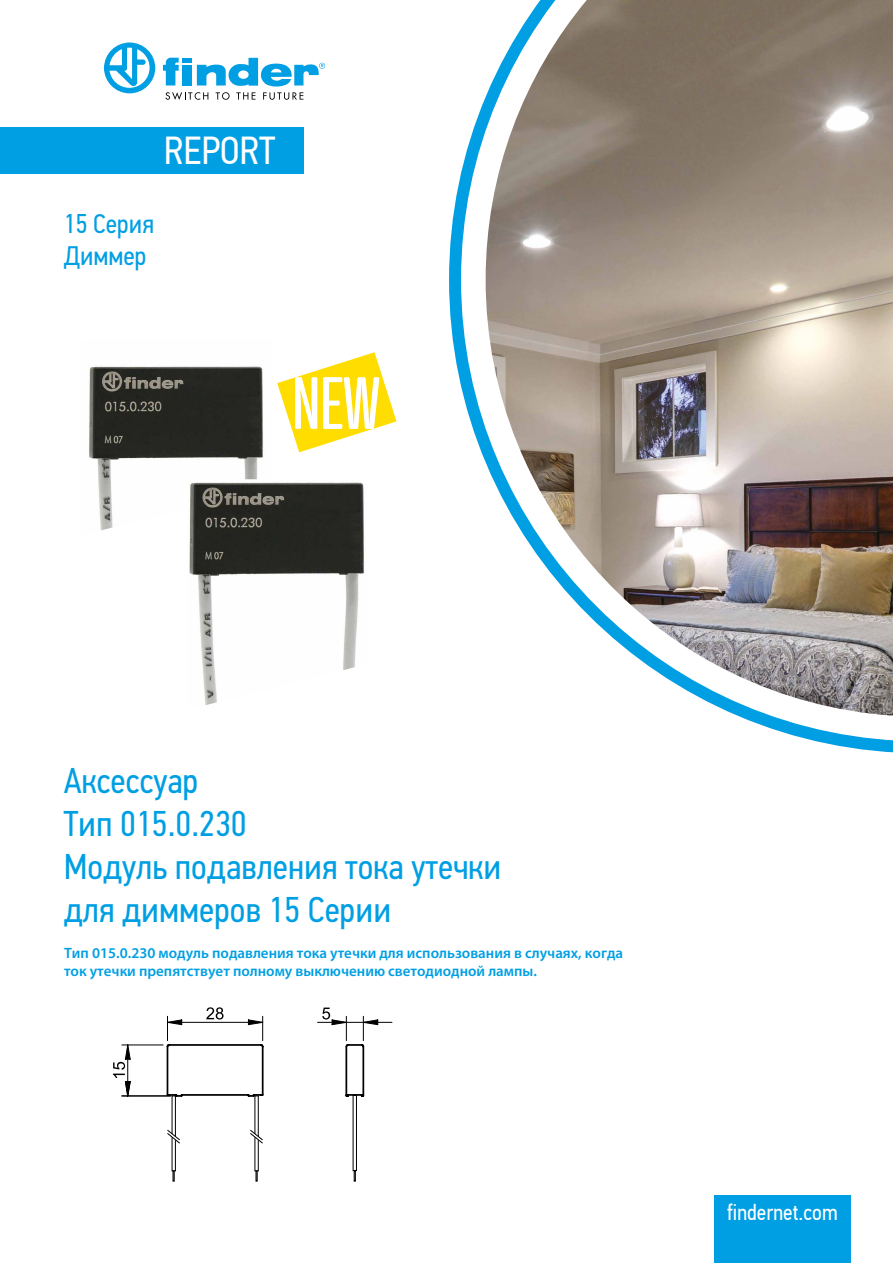
<style>
.page{position:relative;width:893px;height:1263px;background:#fff}
.page>*{position:absolute;margin:0;border:0;box-sizing:border-box;transform-origin:0 0}
.t1{font:39px "PF Din Text Cond Pro";color:#fff}
.t2{font:36px/43.2px "PF Din Text Cond Pro";color:#009fe3}
.t3{font:27px/32.4px "PF Din Text Cond Pro";color:#009fe3}
.t4{font:22.5px "PF Din Text Cond Pro";color:#fff}
.t5{font:600 15px/18px "Myriad Pro";color:#009fe3}
</style>
<div class="page">
<img style="left:89px;top:366px;width:174px;height:165px">
<svg style="left:277px;top:352px;width:119px;height:100px"></svg>
<hr style="left:318px;top:1022px;width:74px;height:1px;background:#000">
<svg style="left:113px;top:1007px;width:265px;height:174px"></svg>
<svg style="left:104px;top:43px;width:51px;height:50px"></svg>
<svg style="left:163px;top:58px;width:162px;height:42px"></svg>
<div style="left:714px;top:1195px;width:136px;height:68px;background:#009fe3"></div>
<svg style="left:449px;top:96px;width:444px;height:657px"></svg>
<img style="left:486px;top:0;width:407px;height:716px">
<div style="left:0;top:128px;width:304px;height:46px;background:#009fe3"></div>
<img style="left:188px;top:479px;width:176px;height:226px">
<h1 class="t1" style="left:164px;top:128px;width:113px">REPORT</h1>
<h3 class="t3" style="left:64px;top:207px;width:92px">15 Серия<br>Диммер</h3>
<h2 class="t2" style="left:64px;top:759px;width:439px">Аксессуар<br>Тип 015.0.230<br>Модуль подавления тока утечки для диммеров 15 Серии</h2>
<p class="t5" style="left:64px;top:943px;width:561px">Тип 015.0.230 модуль подавления тока утечки для использования в случаях, когда ток утечки препятствует полному выключению светодиодной лампы.</p>
<h3 class="t4" style="left:727px;top:1199px;width:112px">findernet.com</h3>
</div>
